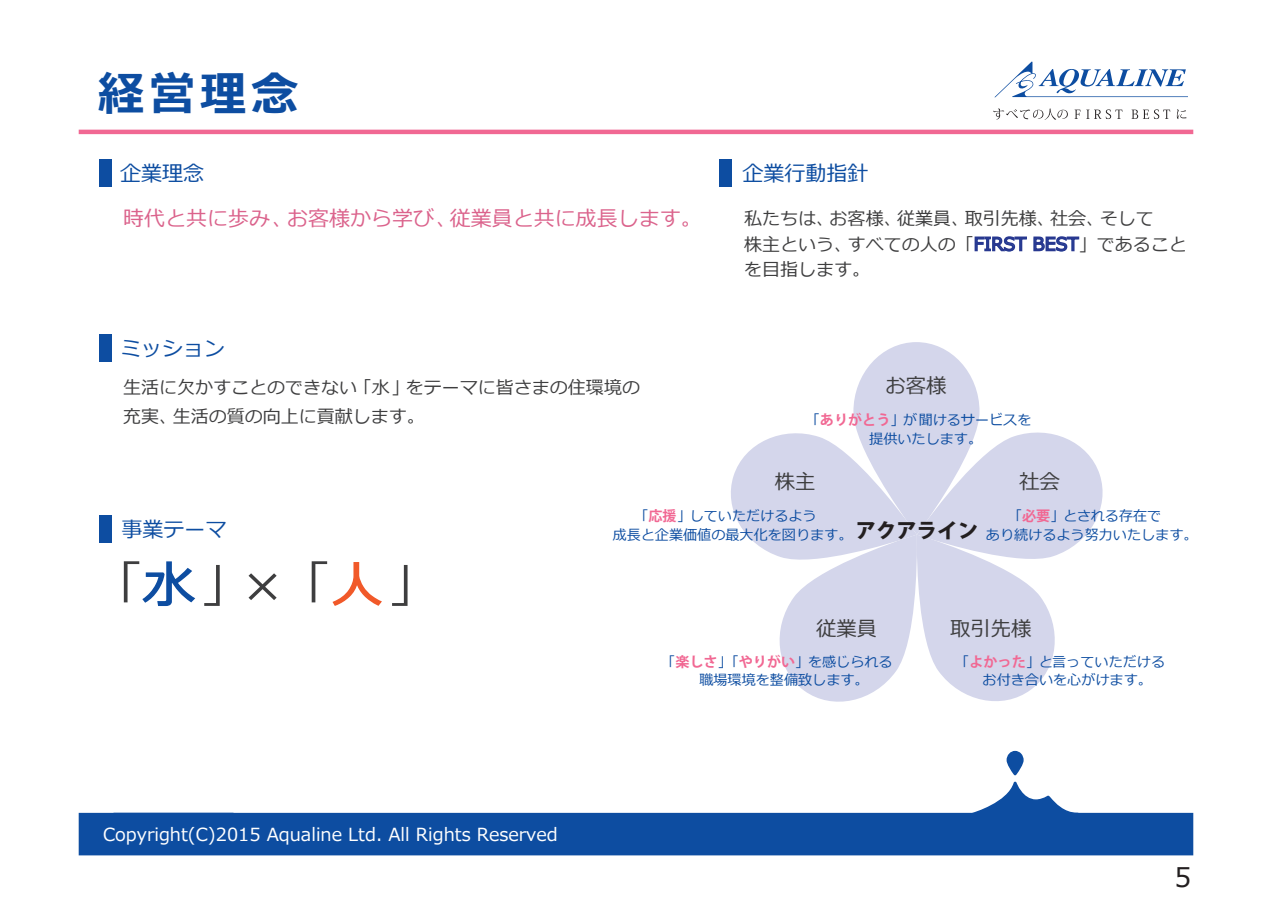
<style>
.page{position:relative;width:1272px;height:902px;background:#fff}
.page>*{position:absolute;margin:0;border:0;box-sizing:border-box;transform-origin:0 0}
.t1{font:49.5px "Meiryo";color:#3e3e3f;scale:1.05 1}
.t2{font:700 46.5px "Meiryo";color:#0d4da1}
.t3{font:27px "Meiryo";color:#231f20}
.t4{font:21px "Meiryo";color:#db638c}
.t5{font:21px "Meiryo";color:#0d4da1}
.t6{font:20.4px "Meiryo";color:#3e3e3f}
.t7{font:800 20.4px "Koz Go Pr 6 N";color:#231f20}
.t8{font:18px/25.5px "Meiryo";color:#3e3e3f}
.t9{font:18px "Meiryo";color:#fff}
.t10{font:14.1px/18.8px "Meiryo";color:#0d4da1}
.s1{color:#0d4da1}
.s2{font-family:"Koz Go Pr 6 N";font-weight:700;color:#f16893}
.s3{color:#f15929}
</style>
<div class="page">
<div style="left:79px;top:812px;width:1114px;height:43px;background:#0d4da1"></div>
<svg style="left:971px;top:781px;width:108px;height:34px"></svg>
<svg style="left:1006px;top:750px;width:17px;height:25px"></svg>
<hr style="left:79px;top:130px;width:1114px;height:4px;background:#f16893">
<svg style="left:994px;top:61px;width:193px;height:36px"></svg>
<svg style="left:993px;top:109px;width:74px;height:11px"></svg>
<svg style="left:1074px;top:110px;width:6px;height:9px"></svg>
<svg style="left:1086px;top:109px;width:36px;height:10px"></svg>
<svg style="left:1131px;top:109px;width:39px;height:10px"></svg>
<svg style="left:1176px;top:109px;width:10px;height:10px"></svg>
<div style="left:99px;top:159px;width:12px;height:28px;background:#0d4da1"></div>
<svg style="left:974px;top:236px;width:105px;height:16px"></svg>
<div style="left:719px;top:159px;width:13px;height:28px;background:#0d4da1"></div>
<div style="left:99px;top:515px;width:12px;height:28px;background:#0d4da1"></div>
<div style="left:99px;top:334px;width:12px;height:28px;background:#0d4da1"></div>
<svg style="left:731px;top:342px;width:372px;height:360px"></svg>
<svg style="left:142px;top:561px;width:54px;height:45px"></svg>
<svg style="left:332px;top:562px;width:50px;height:44px"></svg>
<h2 class="t2" style="left:98px;top:62px;width:201px">経営理念</h2>
<h3 class="t5" style="left:742px;top:159px;width:128px">企業行動指針</h3>
<h3 class="t5" style="left:120px;top:159px;width:85px">企業理念</h3>
<h3 class="t4" style="left:123px;top:203px;width:580px">時代と共に歩み、お客様から学び、従業員と共に成長します。</h3>
<p class="t8" style="left:744px;top:207px;width:444px">私たちは、お客様、従業員、取引先様、社会、そして<br>株主という、すべての人の「<span class="s1">FIRST BEST</span>」であることを目指します。</p>
<h3 class="t5" style="left:120px;top:333px;width:106px">ミッション</h3>
<p class="t8" style="left:123px;top:374px;width:518px;line-height:28.5px">生活に欠かすことのできない「水」をテーマに皆さまの住環境の充実、生活の質の向上に貢献します。</p>
<h3 class="t6" style="left:885px;top:371px;width:63px">お客様</h3>
<p class="t10" style="left:869px;top:411px;width:164px;text-indent:-63px">「<span class="s2">ありがとう</span>」が聞けるサービスを提供いたします。</p>
<h3 class="t5" style="left:121px;top:515px;width:107px">事業テーマ</h3>
<h1 class="t1" style="left:91px;top:550px;width:333px">「<span class="s1">水</span>」×「<span class="s3">人</span>」</h1>
<p class="t9" style="left:103px;top:822px;width:456px">Copyright(C)2015 Aqualine Ltd. All Rights Reserved</p>
<h3 class="t6" style="left:774px;top:467px;width:42px">株主</h3>
<h3 class="t6" style="left:1019px;top:467px;width:42px">社会</h3>
<h3 class="t7" style="left:855px;top:519px;width:124px">アクアライン</h3>
<p class="t10" style="left:612px;top:507px;width:241px;text-indent:22px">「<span class="s2">応援</span>」していただけるよう<br>成長と企業価値の最大化を図ります。</p>
<p class="t10" style="left:985px;top:507px;width:213px;text-indent:22px">「<span class="s2">必要</span>」とされる存在で<br>あり続けるよう努力いたします。</p>
<h3 class="t6" style="left:816px;top:614px;width:63px">従業員</h3>
<h3 class="t6" style="left:950px;top:614px;width:83px">取引先様</h3>
<p class="t10" style="left:699px;top:652px;width:195px;text-indent:-38px">「<span class="s2">楽しさ</span>」「<span class="s2">やりがい</span>」を感じられる職場環境を整備致します。</p>
<p class="t10" style="left:982px;top:652px;width:184px;text-indent:-27px">「<span class="s2">よかった</span>」と言っていただけるお付き合いを心がけます。</p>
<h3 class="t3" style="left:1174px;top:858px;width:18px">5</h3>
</div>
